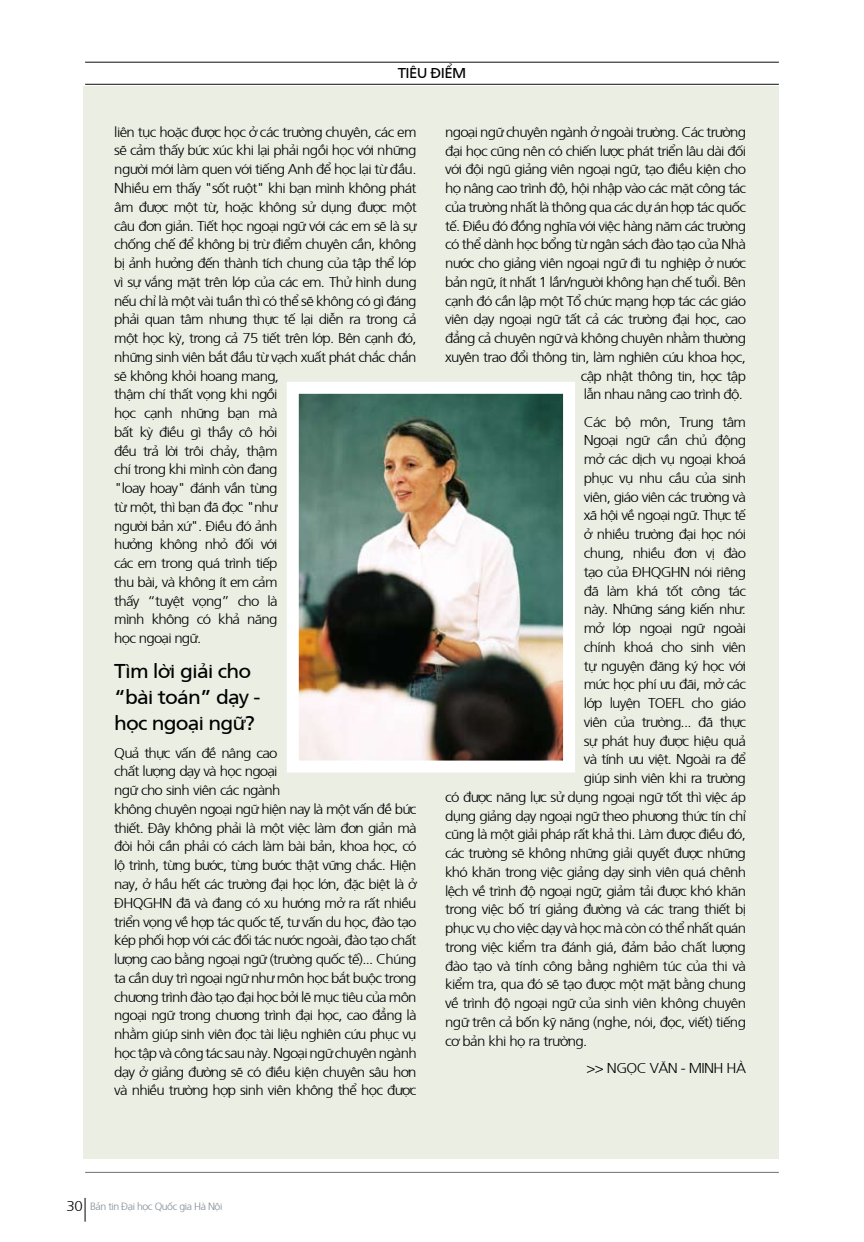
<style>
.page{position:relative;width:864px;height:1242px;background:#fff}
.page>*{position:absolute;margin:0;border:0;box-sizing:border-box;transform-origin:0 0}
.t1{font:19.95px/26.2px "Frutiger";letter-spacing:-.04em;color:#000;scale:1.05 1}
.t2{font:300 14.25px/18.8px "Frutiger";letter-spacing:-.05em;color:#000;scale:1.05 1}
.t3{font:14.25px "Frutiger";color:#000;scale:1.05 1}
.t4{font:300 10.5px "Frutiger";letter-spacing:-.04em;color:#828b92}
.s1{font-size:14.25px;color:#000}
</style>
<div class="page">
<hr style="left:85px;top:62px;width:693px;height:1px;background:#0d0c0d">
<hr style="left:85px;top:84px;width:693px;height:1px;background:#0d0c0d">
<hr style="left:85px;top:1172px;width:693px;height:1px;background:#6d6f71">
<svg style="left:85px;top:1198px;width:1px;height:23px"></svg>
<div style="left:84px;top:86px;width:694px;height:1072px;background:#eaeee3"></div>
<img style="left:300px;top:395px;width:262px;height:364px">
<div style="left:287px;top:382px;width:288px;height:390px;border:12px solid #fff"></div>
<p class="t3" style="left:397px;top:63px;width:64px">TIÊU ĐIỂM</p>
<p class="t2" style="left:114px;top:121px;width:289px">liên tục hoặc được học ở các trường chuyên, các em sẽ cảm thấy bức xúc khi lại phải ngồi học với những người mới làm quen với tiếng Anh để học lại từ đầu.<br>Nhiều em thấy "sốt ruột" khi bạn mình không phát âm được một từ, hoặc không sử dụng được một câu đơn giản. Tiết học ngoại ngữ với các em sẽ là sự chống chế để không bị trừ điểm chuyên cần, không bị ảnh hưởng đến thành tích chung của tập thể lớp vì sự vắng mặt trên lớp của các em. Thử hình dung nếu chỉ là một vài tuần thì có thể sẽ không có gì đáng phải quan tâm nhưng thực tế lại diễn ra trong cả một học kỳ, trong cả 75 tiết trên lớp. Bên cạnh đó, những sinh viên bắt đầu từ vạch xuất phát chắc chắn sẽ không khỏi hoang mang,<br>thậm chí thất vọng khi ngồi<br>học cạnh những bạn mà<br>bất kỳ điều gì thầy cô hỏi<br>đều trả lời trôi chảy, thậm<br>chí trong khi mình còn đang<br>"loay hoay" đánh vần từng<br>từ một, thì bạn đã đọc "như<br>người bản xứ". Điều đó ảnh<br>hưởng không nhỏ đối với<br>các em trong quá trình tiếp<br>thu bài, và không ít em cảm<br>thấy “tuyệt vọng” cho là<br>mình không có khả năng<br>học ngoại ngữ.</p>
<h1 class="t1" style="left:114px;top:656px;width:141px">Tìm lời giải cho “bài toán” dạy - học ngoại ngữ?</h1>
<p class="t2" style="left:114px;top:742px;width:289px">Quả thực vấn đề nâng cao<br>chất lượng dạy và học ngoại<br>ngữ cho sinh viên các ngành<br>không chuyên ngoại ngữ hiện nay là một vấn đề bức thiết. Đây không phải là một việc làm đơn giản mà đòi hỏi cần phải có cách làm bài bản, khoa học, có lộ trình, từng bước, từng bước thật vững chắc. H iện nay, ở hầu hết các trường đại học lớn, đặc biệt là ở ĐHQGH N đã và đang có xu hướng mở ra rất nhiều triển vọng về hợp tác quốc tế, tư vấn du học, đào tạo kép phối hợp với các đối tác nước ngoài, đào tạo chất lượng cao bằng ngoại ngữ (trường quốc tế)... Chúng ta cần duy trì ngoại ngữ như môn học bắt buộc trong chương trình đào tạo đại học bởi lẽ mục tiêu của môn ngoại ngữ trong chương trình đại học, cao đẳng là nhằm giúp sinh viên đọc tài liệu nghiên cứu phục vụ học tập và công tác sau này. Ngoại ngữ chuyên ngành dạy ở giảng đường sẽ có điều kiện chuyên sâu hơn và nhiều trường hợp sinh viên không thể học được</p>
<p class="t2" style="left:445px;top:121px;width:288px;text-align:right">ngoại ngữ chuyên ngành ở ngoài trường. Các trường đại học cũng nên có chiến lược phát triển lâu dài đối với đội ngũ giảng viên ngoại ngữ, tạo điều kiện cho họ nâng cao trình độ, hội nhập vào các mặt công tác của trường nhất là thông qua các dự án hợp tác quốc tế. Điều đó đồng nghĩa với việc hàng năm các trường có thể dành học bổng từ ngân sách đào tạo của Nhà nước cho giảng viên ngoại ngữ đi tu nghiệp ở nước bản ngữ, ít nhất 1 lần/người không hạn chế tuổi. Bên cạnh đó cần lập một Tổ chức mạng hợp tác các giáo viên dạy ngoại ngữ tất cả các trường đại học, cao đẳng cả chuyên ngữ và không chuyên nhằm thường xuyên trao đổi thông tin, làm nghiên cứu khoa học, cập nhật thông tin, học tập<br>lẫn nhau nâng cao trình độ.</p>
<p class="t2" style="left:583px;top:411px;width:156px">Các bộ môn, Trung tâm</p>
<p class="t2" style="left:583px;top:430px;width:156px">Ngoại ngữ cần chủ động</p>
<p class="t2" style="left:583px;top:449px;width:156px">mở các dịch vụ ngoại khoá</p>
<p class="t2" style="left:583px;top:468px;width:156px">phục vụ nhu cầu của sinh</p>
<p class="t2" style="left:583px;top:486px;width:156px">viên, giáo viên các trường và</p>
<p class="t2" style="left:583px;top:505px;width:156px">xã hội về ngoại ngữ. Thực tế</p>
<p class="t2" style="left:583px;top:524px;width:156px">ở nhiều trường đại học nói</p>
<p class="t2" style="left:583px;top:543px;width:156px">chung, nhiều đơn vị đào</p>
<p class="t2" style="left:583px;top:561px;width:156px">tạo của ĐHQGH N nói riêng</p>
<p class="t2" style="left:583px;top:580px;width:156px">đã làm khá tốt công tác</p>
<p class="t2" style="left:583px;top:599px;width:156px">này. Những sáng kiến như:</p>
<p class="t2" style="left:583px;top:618px;width:156px">mở lớp ngoại ngữ ngoài</p>
<p class="t2" style="left:583px;top:636px;width:156px">chính khoá cho sinh viên</p>
<p class="t2" style="left:583px;top:655px;width:156px">tự nguyện đăng ký học với</p>
<p class="t2" style="left:583px;top:674px;width:156px">mức học phí ưu đãi, mở các</p>
<p class="t2" style="left:583px;top:693px;width:156px">lớp luyện TOEFL cho giáo</p>
<p class="t2" style="left:583px;top:711px;width:156px">viên của trường... đã thực</p>
<p class="t2" style="left:583px;top:730px;width:156px">sự phát huy được hiệu quả</p>
<p class="t2" style="left:583px;top:749px;width:156px">và tính ưu việt. Ngoài ra để</p>
<p class="t2" style="left:583px;top:768px;width:156px">giúp sinh viên khi ra trường</p>
<p class="t2" style="left:445px;top:786px;width:288px">có được năng lực sử dụng ngoại ngữ tốt thì việc áp</p>
<p class="t2" style="left:445px;top:805px;width:288px">dụng giảng dạy ngoại ngữ theo phương thức tín chỉ</p>
<p class="t2" style="left:445px;top:824px;width:288px">cũng là một giải pháp rất khả thi. Làm được điều đó,</p>
<p class="t2" style="left:445px;top:843px;width:288px">các trường sẽ không những giải quyết được những</p>
<p class="t2" style="left:445px;top:861px;width:288px">khó khăn trong việc giảng dạy sinh viên quá chênh</p>
<p class="t2" style="left:445px;top:880px;width:288px">lệch về trình độ ngoại ngữ; giảm tải được khó khăn</p>
<p class="t2" style="left:445px;top:899px;width:288px">trong việc bố trí giảng đường và các trang thiết bị</p>
<p class="t2" style="left:445px;top:918px;width:288px">phục vụ cho việc dạy và học mà còn có thể nhất quán</p>
<p class="t2" style="left:445px;top:936px;width:288px">trong việc kiểm tra đánh giá, đảm bảo chất lượng</p>
<p class="t2" style="left:445px;top:955px;width:288px">đào tạo và tính công bằng nghiêm túc của thi và</p>
<p class="t2" style="left:445px;top:974px;width:288px">kiểm tra, qua đó sẽ tạo được một mặt bằng chung</p>
<p class="t2" style="left:445px;top:993px;width:288px">về trình độ ngoại ngữ của sinh viên không chuyên</p>
<p class="t2" style="left:445px;top:1011px;width:288px">ngữ trên cả bốn kỹ năng (nghe, nói, đọc, viết) tiếng</p>
<p class="t2" style="left:445px;top:1030px;width:137px">cơ bản khi họ ra trường.</p>
<p class="t2" style="left:586px;top:1057px;width:153px">&gt;&gt; Ngọc Văn - Minh Hà</p>
<p class="t4" style="left:67px;top:1198px;width:157px"><span class="s1">30</span> Bản tin Đại học Quốc gia Hà Nội</p>
</div>
